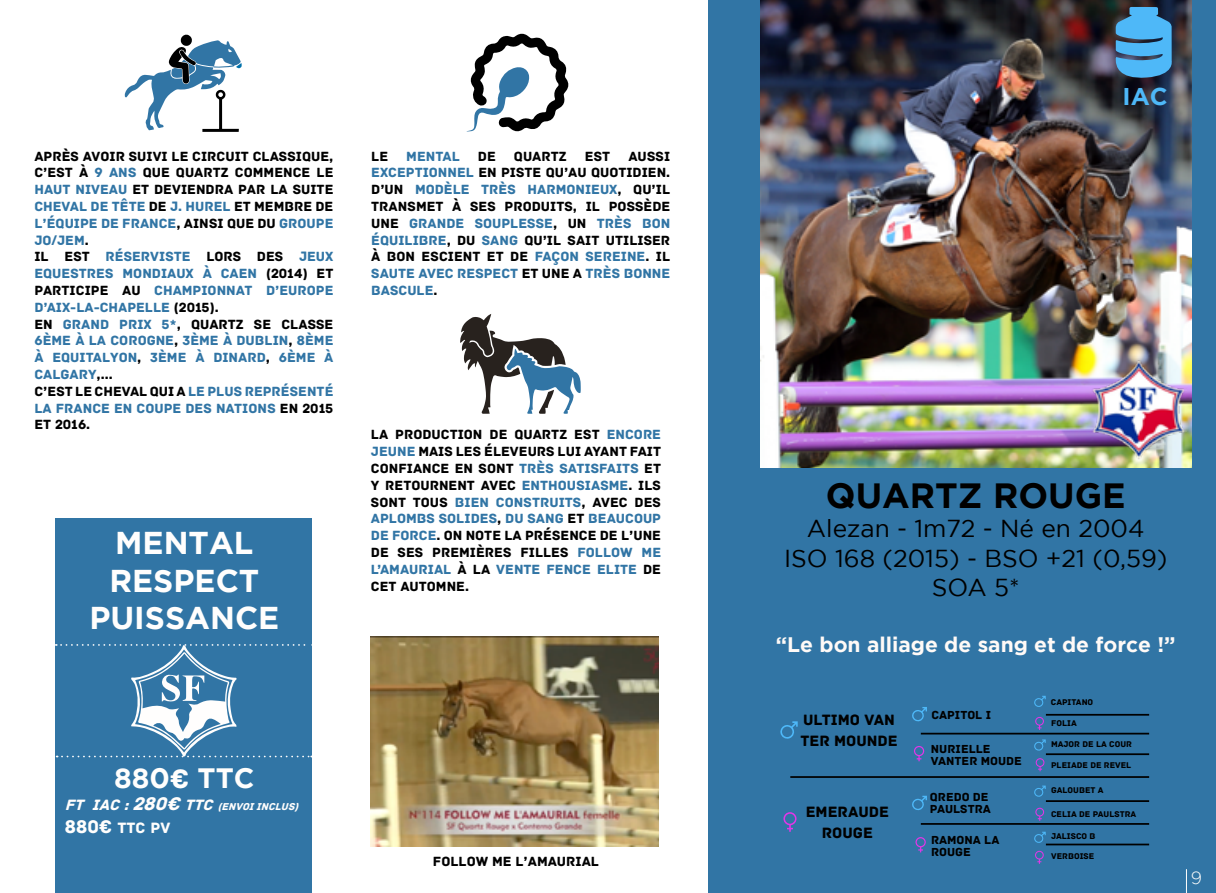
<style>
.page{position:relative;width:1216px;height:893px;background:#fff}
.page>*{position:absolute;margin:0;border:0;box-sizing:border-box;transform-origin:0 0}
.t1{font:700 35px "Gotham";color:#000}
.t2{font:700 31.5px/37.8px "Gotham";color:#fffefd;text-align:center}
.t3{font:700 28px "Gotham";color:#fffefd}
.t4{font:24.5px/29.4px "Gotham";color:#000;text-align:center}
.t5{font:700 24.15px "Gotham";color:#4eb8f8}
.t6{font:700 21px "Gotham";color:#fffaf7}
.t7{font:300 17.5px "Gotham";color:#fffefd}
.t8{font:15.75px/21px "Archive";color:#000;text-align:center}
.t9{font:15.75px "Archive";color:#fffefd}
.t10{font:14px/16.8px "Archive";color:#000;text-align:justify}
.t11{font:14px/16.8px "Archive";color:#3175a5}
.t12{font:12.25px/12.2px "Archive";color:#000}
.t13{font:italic 10.5px "Archive";color:#fffefd}
.t14{font:8.75px "Archive";color:#000}
.s1{color:#000}
.s2{color:#3175a5}
.s3{font-family:"Archive";font-weight:400}
.s4{font-size:15.75px}
.s5{font-size:19.25px}
</style>
<div class="page">
<div style="left:708px;top:0;width:507px;height:893px;background:#3175a5"></div>
<svg style="left:466px;top:33px;width:103px;height:99px"></svg>
<svg style="left:125px;top:35px;width:117px;height:97px"></svg>
<img style="left:760px;top:0;width:431px;height:468px">
<img style="left:1089px;top:359px;width:97px;height:103px">
<hr style="left:790px;top:776px;width:359px;height:2px;background:#000">
<hr style="left:920px;top:733px;width:229px;height:1px;background:#000">
<hr style="left:920px;top:823px;width:229px;height:2px;background:#000">
<hr style="left:1045px;top:800px;width:104px;height:2px;background:#000">
<hr style="left:1045px;top:714px;width:104px;height:2px;background:#000">
<hr style="left:1045px;top:753px;width:104px;height:2px;background:#000">
<hr style="left:1045px;top:844px;width:104px;height:1px;background:#000">
<svg style="left:783px;top:812px;width:13px;height:20px"></svg>
<svg style="left:915px;top:837px;width:11px;height:15px"></svg>
<svg style="left:1035px;top:851px;width:8px;height:13px"></svg>
<svg style="left:1035px;top:808px;width:9px;height:13px"></svg>
<svg style="left:1035px;top:758px;width:9px;height:13px"></svg>
<svg style="left:1035px;top:717px;width:9px;height:13px"></svg>
<svg style="left:914px;top:746px;width:10px;height:15px"></svg>
<svg style="left:780px;top:721px;width:17px;height:18px"></svg>
<svg style="left:912px;top:707px;width:14px;height:15px"></svg>
<svg style="left:912px;top:796px;width:14px;height:14px"></svg>
<svg style="left:1034px;top:786px;width:11px;height:11px"></svg>
<svg style="left:1034px;top:739px;width:11px;height:12px"></svg>
<svg style="left:1034px;top:696px;width:11px;height:11px"></svg>
<svg style="left:1034px;top:832px;width:11px;height:11px"></svg>
<div style="left:56px;top:518px;width:256px;height:375px;background:#3175a5"></div>
<svg style="left:460px;top:314px;width:120px;height:100px"></svg>
<svg style="left:56px;top:644px;width:256px;height:113px"></svg>
<svg style="left:1113px;top:7px;width:62px;height:73px;background:#438abb"></svg>
<img style="left:371px;top:636px;width:287px;height:211px">
<p class="t11" style="left:34px;top:148px;width:300px"><span class="s1">APRÈS AVOIR SUIVI LE CIRCUIT CLASSIQUE,<br>C’EST À</span> 9 ANS <span class="s1">QUE QUARTZ COMMENCE LE<br></span>HAUT NIVEAU <span class="s1">ET DEVIENDRA PAR LA SUITE<br></span>CHEVAL DE TÊTE <span class="s1">DE</span> J. HUREL <span class="s1">ET MEMBRE DE<br></span>L’ÉQUIPE DE FRANCE<span class="s1">, AINSI QUE DU</span> GROUPE<br>JO/JEM<span class="s1">.<br>IL EST</span> RÉSERVISTE <span class="s1">LORS DES</span> JEUX<br>EQUESTRES MONDIAUX À CAEN <span class="s1">(2014) ET<br>PARTICIPE AU</span> CHAMPIONNAT D’EUROPE<br>D’AIX-LA-CHAPELLE <span class="s1">(2015).<br>EN</span> GRAND PRIX 5*<span class="s1">, QUARTZ SE CLASSE<br></span>6ÈME À LA COROGNE<span class="s1">,</span> 3ÈME À DUBLIN<span class="s1">,</span> 8ÈME<br>À EQUITALYON<span class="s1">,</span> 3ÈME À DINARD<span class="s1">,</span> 6ÈME À<br>CALGARY<span class="s1">,...<br>C’EST LE CHEVAL QUI A</span> LE PLUS REPRÉSENTÉ<br>LA FRANCE EN COUPE DES NATIONS <span class="s1">EN 2015<br>ET 2016.</span></p>
<h2 class="t2" style="left:89px;top:523px;width:191px">MENTAL<br>RESPECT<br>PUISSANCE</h2>
<p class="t10" style="left:371px;top:148px;width:300px;text-indent:257px">AUSSI <span class="s2">EXCEPTIONNEL</span> EN PISTE QU’AU QUOTIDIEN.<br>D’UN <span class="s2">MODÈLE TRÈS HARMONIEUX</span>, QU’IL TRANSMET À SES PRODUITS, IL POSSÈDE UNE <span class="s2">GRANDE SOUPLESSE</span>, UN <span class="s2">TRÈS BON ÉQUILIBRE</span>, DU <span class="s2">SANG</span> QU’IL SAIT UTILISER À BON ESCIENT ET DE <span class="s2">FAÇON SEREINE</span>. IL <span class="s2">SAUTE AVEC RESPECT</span> ET UNE A <span class="s2">TRÈS BONNE BASCULE</span>.</p>
<p class="t10" style="left:371px;top:148px;width:18px">LE</p>
<p class="t11" style="left:406px;top:148px;width:55px">MENTAL</p>
<p class="t10" style="left:478px;top:148px;width:19px">DE</p>
<p class="t10" style="left:514px;top:148px;width:54px">QUARTZ</p>
<p class="t10" style="left:585px;top:148px;width:27px">EST</p>
<p class="t10" style="left:371px;top:427px;width:292px">LA PRODUCTION DE QUARTZ EST <span class="s2">ENCORE JEUNE</span> MAIS LES ÉLEVEURS LUI AYANT FAIT CONFIANCE EN SONT <span class="s2">TRÈS SATISFAITS</span> ET Y RETOURNENT AVEC <span class="s2">ENTHOUSIASME</span>. ILS SONT TOUS <span class="s2">BIEN CONSTRUITS</span>, AVEC DES <span class="s2">APLOMBS SOLIDES</span>, <span class="s2">DU SANG</span> ET <span class="s2">BEAUCOUP DE FORCE</span>. ON NOTE LA PRÉSENCE DE L’UNE DE SES PREMIÈRES FILLES <span class="s2">FOLLOW ME L’AMAURIAL</span> À LA <span class="s2">VENTE FENCE ELITE</span> DE CET AUTOMNE.</p>
<h3 class="t3" style="left:114px;top:762px;width:142px">880<span class="s3">€</span> TTC</h3>
<p class="t13" style="left:65px;top:800px;width:238px"><span class="s4">FT IAC :</span><span class="s5">280€</span> <span class="s4">TTC</span> (ENVOIINCLUS)</p>
<p class="t9" style="left:65px;top:819px;width:107px"><span class="s5">880€</span> TTC PV</p>
<p class="t10" style="left:433px;top:853px;width:168px">FOLLOW ME L’AMAURIAL</p>
<h3 class="t5" style="left:1122px;top:83px;width:47px">IAC</h3>
<h1 class="t1" style="left:826px;top:475px;width:301px">QUARTZ ROUGE</h1>
<h3 class="t4" style="left:784px;top:514px;width:385px">Alezan - 1m72 - Né en 2004<br>ISO 168 (2015) - BSO +21 (0,59)<br>SOA 5*</h3>
<h3 class="t6" style="left:776px;top:632px;width:401px">“Le bon alliage de sang et de force !”</h3>
<p class="t8" style="left:800px;top:709px;width:99px;text-align:left">ULTIMO VAN<br>TER MOUNDE</p>
<p class="t12" style="left:931px;top:709px;width:61px">CAPITOL I</p>
<p class="t12" style="left:930px;top:743px;width:92px">NURIELLE<br>VANTER MOUDE</p>
<p class="t12" style="left:929px;top:791px;width:62px">QREDO DE<br>PAULSTRA</p>
<p class="t12" style="left:931px;top:834px;width:70px">RAMONA LA<br>ROUGE</p>
<p class="t8" style="left:805px;top:801px;width:85px">EMERAUDE<br>ROUGE</p>
<p class="t14" style="left:1050px;top:696px;width:44px">CAPITANO</p>
<p class="t14" style="left:1051px;top:718px;width:27px">FOLIA</p>
<p class="t14" style="left:1051px;top:739px;width:82px">MAJOR DE LA COUR</p>
<p class="t14" style="left:1051px;top:760px;width:82px">PLEIADE DE REVEL</p>
<p class="t14" style="left:1051px;top:785px;width:54px">GALOUBET A</p>
<p class="t14" style="left:1051px;top:809px;width:87px">CELIA DE PAULSTRA</p>
<p class="t14" style="left:1051px;top:831px;width:46px">JALISCO B</p>
<p class="t14" style="left:1051px;top:851px;width:45px">VERBOISE</p>
<p class="t7" style="left:1190px;top:868px;width:13px">9</p>
</div>
